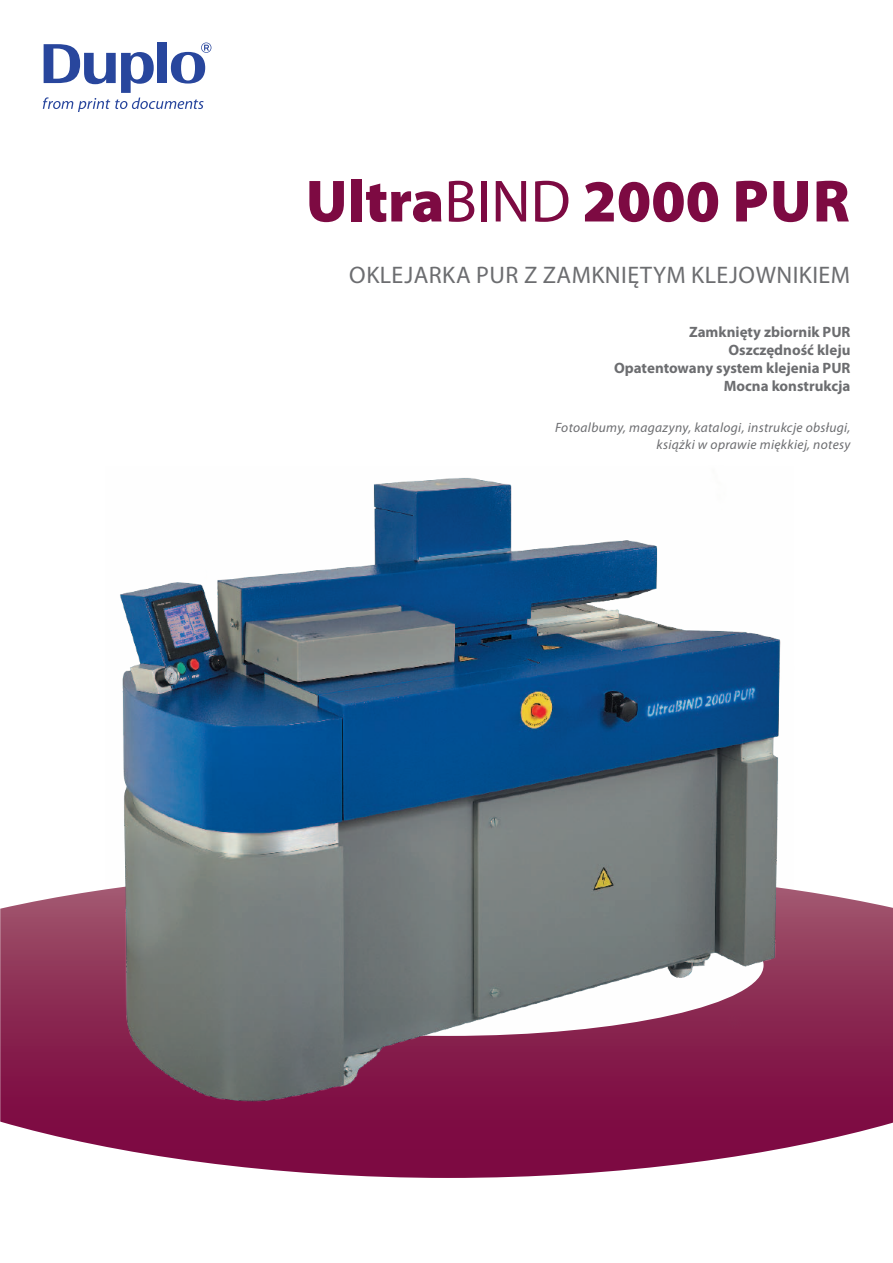
<style>
.page{position:relative;width:893px;height:1263px;background:#fff}
.page>*{position:absolute;margin:0;border:0;box-sizing:border-box;transform-origin:0 0}
.t1{font:900 60px "Myriad Pro";color:#7d0a42}
.t2{font:24px "Myriad Pro";letter-spacing:.02em;color:#6c6d70}
.t3{font:700 15px/18px "Myriad Pro";color:#6c6d70;text-align:right}
.t4{font:italic 13.5px/16.5px "Myriad Pro";letter-spacing:.025em;color:#6c6d70;text-align:right}
.s1{font-weight:400}
</style>
<div class="page">
<svg style="left:43px;top:43px;width:168px;height:69px"></svg>
<svg style="left:0;top:890px;width:893px;height:288px"></svg>
<img style="left:99px;top:477px;width:706px;height:637px">
<h1 class="t1" style="left:306px;top:167px;width:546px">Ultra<span class="s1">BIND</span> 2000 PUR</h1>
<h2 class="t2" style="left:349px;top:262px;width:405px">OKLEJARKA PUR Z ZAMKNI ĘTYM KLEJOWNI</h2>
<h2 class="t2" style="left:799px;top:262px;width:53px">KIEM</h2>
<p class="t3" style="left:614px;top:322px;width:238px">Zamknięty zbiornik PUR<br>Oszczędność kleju<br>Opatentowany system klejenia PUR<br>Mocna konstrukcja</p>
<p class="t4" style="left:555px;top:419px;width:297px">Fotoalbumy, magazyny, katalogi, instrukcje obsługi, książki w oprawie miękkiej, notesy</p>
</div>
